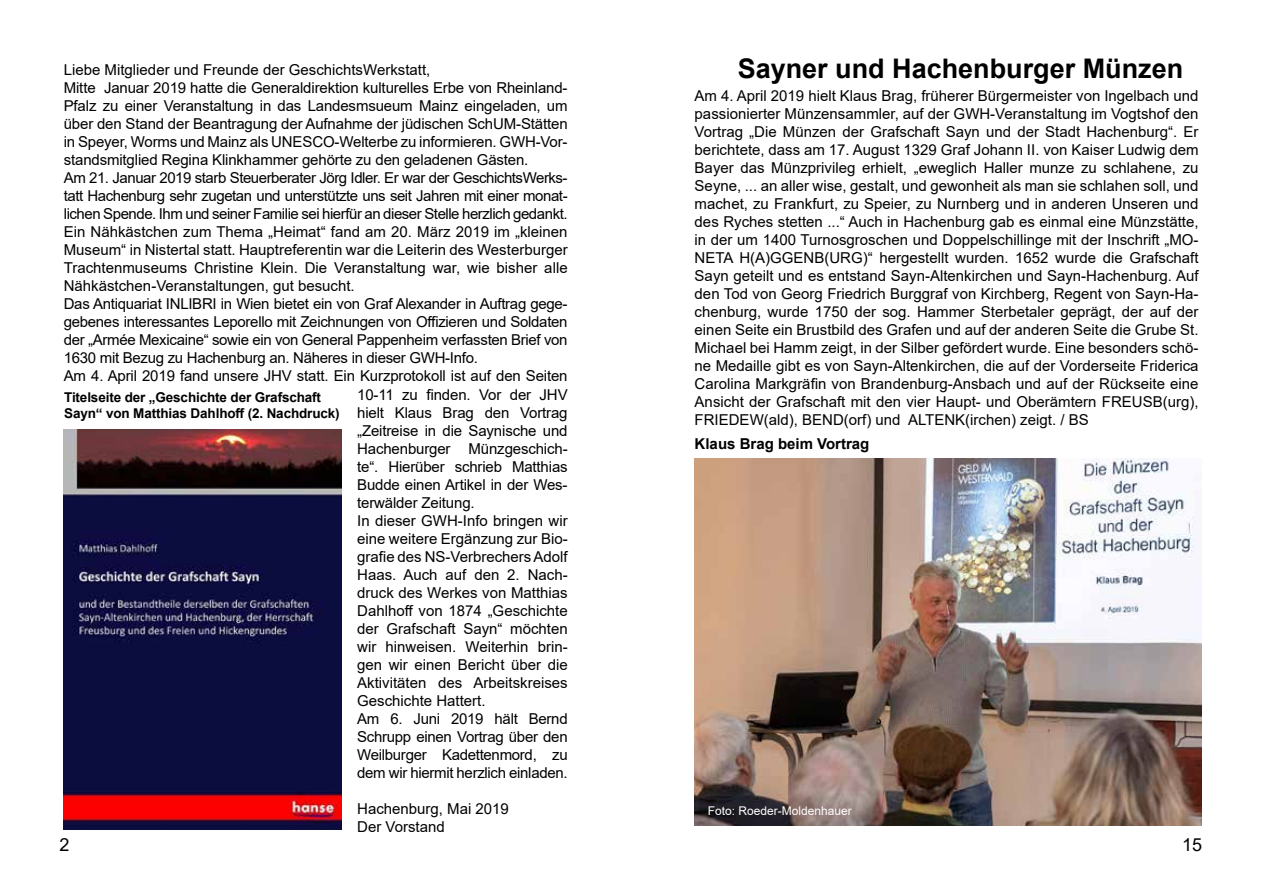
<style>
.page{position:relative;width:1263px;height:893px;background:#fff}
.page>*{position:absolute;margin:0;border:0;box-sizing:border-box;transform-origin:0 0}
.t1{font:700 27px "Arial";color:#000}
.t2{font:18px "Arial";color:#000}
.t3{font:15px/18px "Arial";letter-spacing:-.01em;color:#000}
.t4{font:700 15px "Arial";color:#000}
.t5{font:700 13.5px/16.2px "Arial";letter-spacing:-.01em;color:#000}
.t6{font:12px "Arial";color:#fff}
</style>
<div class="page">
<img style="left:64px;top:429px;width:277px;height:400px">
<img style="left:695px;top:458px;width:506px;height:367px">
<p class="t3" style="left:64px;top:60px;width:505px">Liebe Mitglieder und Freunde der GeschichtsWerkstatt,<br>Mitte Januar 2019 hatte die Generaldirektion kulturelles Erbe von Rheinland-Pfalz zu einer Veranstaltung in das Landesmsueum Mainz eingeladen, um über den Stand der Beantragung der Aufnahme der jüdischen SchUM-Stätten in Speyer, Worms und Mainz als UNESCO-Welterbe zu informieren. GWH-Vor&shy;standsmitglied Regina Klinkhammer gehörte zu den geladenen Gästen.<br>Am 21. Januar 2019 starb Steuerberater Jörg Idler. Er war der GeschichtsWerks&shy;tatt Hachenburg sehr zugetan und unterstützte uns seit Jahren mit einer monat&shy;lichen Spende. Ihm und seiner Familie sei hierfür an dieser Stelle herzlich gedankt.<br>Ein Nähkästchen zum Thema „Heimat“ fand am 20. März 2019 im „kleinen Museum“ in Nistertal statt. Hauptreferentin war die Leiterin des Westerburger Trachtenmuseums Christine Klein. Die Veranstaltung war, wie bisher alle Nähkästchen-Veranstaltungen, gut besucht.<br>Das Antiquariat INLIBRI in Wien bietet ein von Graf Alexander in Auftrag gege&shy;gebenes interessantes Leporello mit Zeichnungen von Offizieren und Soldaten der „Armée Mexicaine“ sowie ein von General Pappenheim verfassten Brief von 1630 mit Bezug zu Hachenburg an. Näheres in dieser GWH-Info.<br>Am 4. April 2019 fand unsere JHV statt. Ein Kurzprotokoll ist auf den Seiten</p>
<p class="t5" style="left:64px;top:389px;width:277px">Titelseite der „Geschichte der Grafschaft<br>Sayn“ von Matthias Dahlhoff (2. Nachdruck)</p>
<p class="t3" style="left:357px;top:386px;width:212px">10-11 zu finden. Vor der JHV hielt Klaus Brag den Vortrag „Zeitreise in die Saynische und<br>Hachenburger Münzgeschich&shy;te“. Hierüber schrieb Matthias<br>Budde einen Artikel in der Wes&shy;terwälder Zeitung.<br>In dieser GWH-Info bringen wir eine weitere Ergänzung zur Bio&shy;grafie des NS-Verbrechers Adolf<br>Haas. Auch auf den 2. Nach&shy;druck des Werkes von Matthias<br>Dahlhoff von 1874 „Geschichte der Grafschaft Sayn“ möchten wir hinweisen. Weiterhin brin&shy;gen wir einen Bericht über die<br>Aktivitäten des Arbeitskreises<br>Geschichte Hattert.<br>Am 6. Juni 2019 hält Bernd<br>Schrupp einen Vortrag über den<br>Weilburger Kadettenmord, zu dem wir hiermit herzlich einladen.</p>
<p class="t3" style="left:357px;top:800px;width:153px">Hachenburg, Mai 2019<br>Der Vorstand</p>
<h1 class="t1" style="left:738px;top:49px;width:447px">Sayner und Hachenburger Münzen</h1>
<p class="t3" style="left:695px;top:87px;width:505px;text-align:justify">Am 4. April 2019 hielt Klaus Brag, früherer Bürgermeister von Ingelbach und passionierter Münzensammler, auf der GWH-Veranstaltung im Vogtshof den Vortrag „Die Münzen der Grafschaft Sayn und der Stadt Hachenburg“. Er berichtete, dass am 17. August 1329 Graf Johann II. von Kaiser Ludwig dem Bayer das Münzprivileg erhielt, „eweglich Haller munze zu schlahene, zu Seyne, ... an aller wise, gestalt, und gewonheit als man sie schlahen soll, und machet, zu Frankfurt, zu Speier, zu Nurnberg und in anderen Unseren und des Ryches stetten ...“ Auch in Hachenburg gab es einmal eine Münzstätte, in der um 1400 Turnosgroschen und Doppelschillinge mit der Inschrift „MO-NETA H(A)GGENB(URG)“ hergestellt wurden. 1652 wurde die Grafschaft Sayn geteilt und es entstand Sayn-Altenkirchen und Sayn-Hachenburg. Auf den Tod von Georg Friedrich Burggraf von Kirchberg, Regent von Sayn-Ha&shy;chenburg, wurde 1750 der sog. Hammer Sterbetaler geprägt, der auf der einen Seite ein Brustbild des Grafen und auf der anderen Seite die Grube St.<br>Michael bei Hamm zeigt, in der Silber gefördert wurde. Eine besonders schö&shy;ne Medaille gibt es von Sayn-Altenkirchen, die auf der Vorderseite Friderica Carolina Markgräfin von Brandenburg-Ansbach und auf der Rückseite eine Ansicht der Grafschaft mit den vier Haupt- und Oberämtern FREUSB(urg), FRIEDEW(ald), BEND(orf) und ALTENK(irchen) zeigt. / BS</p>
<p class="t4" style="left:695px;top:433px;width:176px">Klaus Brag beim Vortrag</p>
<p class="t6" style="left:708px;top:803px;width:146px">Foto: Roeder-Moldenhauer</p>
<p class="t2" style="left:60px;top:832px;width:12px">2</p>
<p class="t2" style="left:1182px;top:832px;width:22px">15</p>
</div>
